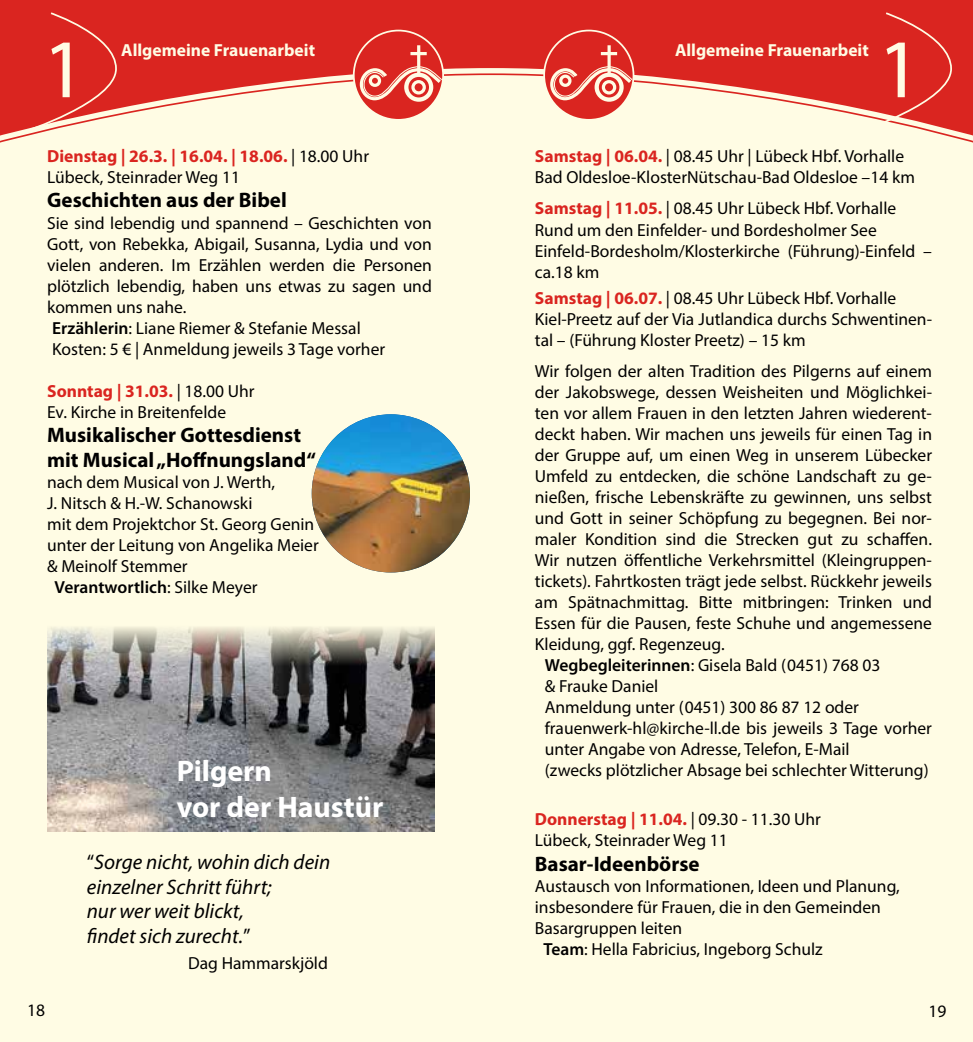
<style>
.page{position:relative;width:973px;height:1042px;background:#fff}
.page>*{position:absolute;margin:0;border:0;box-sizing:border-box;transform-origin:0 0}
.t1{font:84px "Myriad Pro";color:#fffce4}
.t2{font:700 29.75px/35.7px "Myriad Pro";color:#fff}
.t3{font:700 21px/24.5px "Myriad Pro";color:#000}
.t4{font:italic 21px/24.5px "Myriad Pro";color:#000}
.t5{font:17.5px/21px "Myriad Pro";color:#000}
.t6{font:700 17.5px "Myriad Pro";color:#fffce4}
.t7{font:600 17.5px "Myriad Pro";color:#000}
.s1{font-weight:700;color:#da2520}
.s2{font-weight:600}
.s3{font-weight:400}
.s4{font-style:normal}
</style>
<div class="page">
<div style="left:0;top:0;width:972px;height:1042px;background:#fffce4"></div>
<div style="left:0;top:0;width:972px;height:73px;background:#da2520"></div>
<svg style="left:0;top:73px;width:972px;height:70px"></svg>
<svg style="left:21px;top:11px;width:97px;height:123px;background:#df423a"></svg>
<svg style="left:856px;top:11px;width:96px;height:123px;background:#df423b"></svg>
<div style="left:544px;top:31px;width:89px;height:89px;background:#da2520;border-radius:50%"></div>
<div style="left:543px;top:30px;width:91px;height:91px;border:2px solid #fffce4;border-radius:50%"></div>
<hr style="left:600px;top:52px;width:17px;height:3px;background:#fffce4">
<hr style="left:607px;top:45px;width:3px;height:28px;background:#fffce4">
<svg style="left:548px;top:64px;width:85px;height:38px"></svg>
<div style="left:354px;top:31px;width:89px;height:89px;background:#da2520;border-radius:50%"></div>
<div style="left:353px;top:30px;width:91px;height:91px;border:2px solid #fffce4;border-radius:50%"></div>
<hr style="left:410px;top:52px;width:16px;height:3px;background:#fffce4">
<hr style="left:417px;top:45px;width:3px;height:28px;background:#fffce4">
<svg style="left:358px;top:64px;width:85px;height:38px"></svg>
<img style="left:47px;top:627px;width:387px;height:204px">
<img style="left:312px;top:414px;width:158px;height:158px;border-radius:79px">
<h1 class="t1" style="left:43px;top:17px;width:45px">1</h1>
<h1 class="t1" style="left:877px;top:17px;width:45px">1</h1>
<p class="t6" style="left:121px;top:39px;width:195px">Allgemeine Frauenarbeit</p>
<p class="t6" style="left:675px;top:39px;width:195px">Allgemeine Frauenarbeit</p>
<p class="t5" style="left:47px;top:145px;width:323px"><span class="s1">Dienstag | 26.3. | 16.04. | 18.06.</span> | 18.00 Uhr<br>Lübeck, Steinrader Weg 11</p>
<p class="t3" style="left:47px;top:187px;width:241px">Geschichten aus der Bibel</p>
<p class="t5" style="left:47px;top:212px;width:386px">Sie sind lebendig und spannend – Geschichten von Gott, von Rebekka, Abigail, Susanna, Lydia und von vielen anderen. Im Erzählen werden die Personen plötzlich lebendig, haben uns etwas zu sagen und kommen uns nahe.<br><span class="s2">Erzählerin</span>: Liane Riemer &amp; Stefanie Messal<br>Kosten: 5 € | Anmeldung jeweils 3 Tage vorher</p>
<p class="t5" style="left:47px;top:380px;width:209px"><span class="s1">Sonntag | 31.03.</span> | 18.00 Uhr<br>Ev. Kirche in Breitenfelde</p>
<p class="t3" style="left:47px;top:422px;width:270px">Musikalischer Gottesdienst mit Musical „Hoffnungsland“</p>
<p class="t5" style="left:47px;top:471px;width:229px">nach dem Musical von J. Werth,</p>
<p class="t5" style="left:47px;top:492px;width:207px">J. Nitsch &amp; H.-W. Schanowski</p>
<p class="t5" style="left:47px;top:513px;width:268px">mit dem Projektchor St. Georg Genin</p>
<p class="t5" style="left:47px;top:534px;width:273px">unter der Leitung von Angelika Meier</p>
<p class="t5" style="left:47px;top:555px;width:142px">&amp; Meinolf Stemmer</p>
<p class="t7" style="left:55px;top:577px;width:204px">Verantwortlich<span class="s3">: Silke Meyer</span></p>
<h2 class="t2" style="left:177px;top:752px;width:208px">Pilgern<br>vor der Haustür</h2>
<p class="t4" style="left:87px;top:849px;width:245px"><span class="s4">“</span>Sorge nicht, wohin dich dein einzelner Schritt führt;<br>nur wer weit blickt,<br>findet sich zurecht.<span class="s4">”</span></p>
<p class="t5" style="left:188px;top:952px;width:141px">Dag Hammarskjöld</p>
<p class="t5" style="left:535px;top:145px;width:381px"><span class="s1">Samstag | 06.04.</span> | 08.45 Uhr | Lübeck Hbf. Vorhalle<br>Bad Oldesloe-KlosterNütschau-Bad Oldesloe –14 km</p>
<p class="t5" style="left:535px;top:198px;width:398px"><span class="s1">Samstag | 11.05.</span> | 08.45 Uhr Lübeck Hbf. Vorhalle Rund um den Einfelder- und Bordesholmer See Einfeld-Bordesholm/Klosterkirche (Führung)-Einfeld – ca.18 km</p>
<p class="t5" style="left:535px;top:287px;width:398px"><span class="s1">Samstag | 06.07.</span> | 08.45 Uhr Lübeck Hbf. Vorhalle<br>Kiel-Preetz auf der Via Jutlandica durchs Schwentinen&shy;tal – (Führung Kloster Preetz) – 15 km</p>
<p class="t5" style="left:535px;top:361px;width:398px">Wir folgen der alten Tradition des Pilgerns auf einem</p>
<p class="t5" style="left:535px;top:382px;width:398px">der Jakobswege, dessen Weisheiten und Möglichkei-</p>
<p class="t5" style="left:535px;top:403px;width:398px">ten vor allem Frauen in den letzten Jahren wiederent-</p>
<p class="t5" style="left:535px;top:424px;width:398px">deckt haben. Wir machen uns jeweils für einen Tag in</p>
<p class="t5" style="left:535px;top:445px;width:398px">der Gruppe auf, um einen Weg in unserem Lübecker</p>
<p class="t5" style="left:535px;top:466px;width:398px">Umfeld zu entdecken, die schöne Landschaft zu ge-</p>
<p class="t5" style="left:535px;top:487px;width:398px">nießen, frische Lebenskräfte zu gewinnen, uns selbst</p>
<p class="t5" style="left:535px;top:508px;width:398px">und Gott in seiner Schöpfung zu begegnen. Bei nor-</p>
<p class="t5" style="left:535px;top:529px;width:398px">maler Kondition sind die Strecken gut zu schaffen.</p>
<p class="t5" style="left:535px;top:550px;width:398px">Wir nutzen öffentliche Verkehrsmittel (Kleingruppen-</p>
<p class="t5" style="left:535px;top:571px;width:398px">tickets). Fahrtkosten trägt jede selbst. Rückkehr jeweils</p>
<p class="t5" style="left:535px;top:592px;width:398px">am Spätnachmittag. Bitte mitbringen: Trinken und</p>
<p class="t5" style="left:535px;top:613px;width:398px">Essen für die Pausen, feste Schuhe und angemessene</p>
<p class="t5" style="left:535px;top:634px;width:191px">Kleidung, ggf. Regenzeug.</p>
<p class="t5" style="left:544px;top:655px;width:337px"><span class="s2">Wegbegleiterinnen</span>: Gisela Bald (0451) 768 03</p>
<p class="t5" style="left:544px;top:676px;width:115px">&amp; Frauke Daniel</p>
<p class="t5" style="left:544px;top:697px;width:315px">Anmeldung unter (0451) 300 86 87 12 oder</p>
<p class="t5" style="left:544px;top:718px;width:388px">frauenwerk-hl@kirche-ll.de bis jeweils 3 Tage vorher</p>
<p class="t5" style="left:544px;top:739px;width:306px">unter Angabe von Adresse, Telefon, E-Mail</p>
<p class="t5" style="left:544px;top:760px;width:385px">(zwecks plötzlicher Absage bei schlechter Witterung)</p>
<p class="t5" style="left:535px;top:809px;width:287px"><span class="s1">Donnerstag | 11.04.</span> | 09.30 - 11.30 Uhr<br>Lübeck, Steinrader Weg 11</p>
<p class="t3" style="left:535px;top:851px;width:166px">Basar-Ideenbörse</p>
<p class="t5" style="left:535px;top:875px;width:366px">Austausch von Informationen, Ideen und Planung,</p>
<p class="t5" style="left:535px;top:896px;width:347px">insbesondere für Frauen, die in den Gemeinden</p>
<p class="t5" style="left:535px;top:917px;width:149px">Basargruppen leiten</p>
<p class="t5" style="left:543px;top:938px;width:280px"><span class="s2">Team</span>: Hella Fabricius, Ingeborg Schulz</p>
<p class="t5" style="left:27px;top:999px;width:19px">18</p>
<p class="t5" style="left:928px;top:1000px;width:19px">19</p>
</div>
